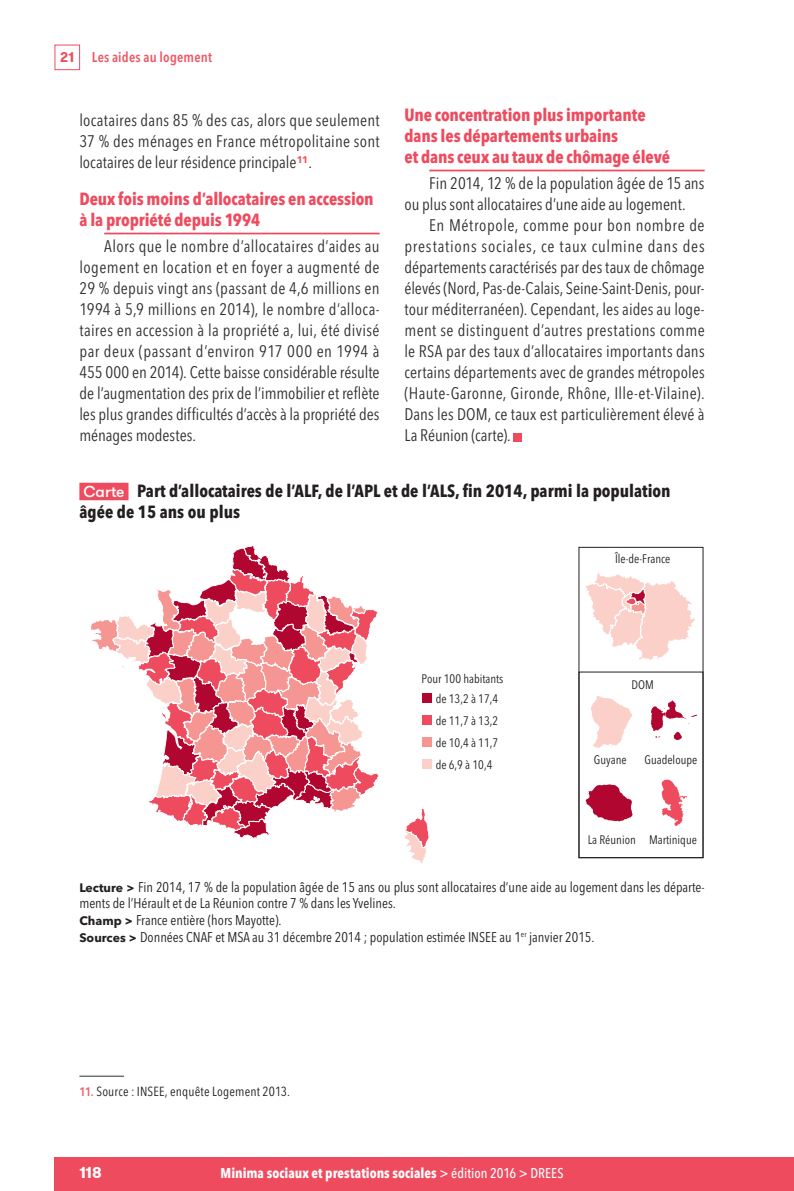
<style>
.page{position:relative;width:794px;height:1191px;background:#fff}
.page>*{position:absolute;margin:0;border:0;box-sizing:border-box;transform-origin:0 0}
.Titre2{font:700 condensed 17.5px/21px "Avenir Next LT Pro";letter-spacing:-.005em;color:#ef4b5e}
.HT_titre{font:700 condensed 17.5px/21px "Avenir Next LT Pro";color:#231f20}
.Texte{font:condensed 16.62px/21px "Avenir Next LT Pro";color:#312f30;text-align:justify}
.t1{font:700 15.75px "GT Walsheim";color:#fff}
.HT_notes_champ_lectu{font:condensed 14px/16.8px "Avenir Next LT Pro";color:#231f20}
.t2{font:700 condensed 14px "Avenir Next LT Pro";letter-spacing:.005em;color:#fff}
.t3{font:600 condensed 14px "Avenir Next LT Pro";letter-spacing:.015em;color:#f05663}
.t4{font:700 14px "GT Walsheim Pro Trial";color:#ef4b5e}
.t5{font:condensed 13.12px "Avenir Next LT Pro";letter-spacing:.015em;color:#231f20}
.t6{font:condensed 12.25px "Avenir Next LT Pro";color:#231f20}
.t7{font:500 condensed 12.25px "Avenir Next LT Pro";color:#00010a}
.s1{font-family:"GT Walsheim";font-weight:500;font-stretch:normal;font-size:15.75px;color:#fff}
.s2{font-weight:700;font-stretch:normal;font-size:12.25px}
.s3{font-weight:600;font-size:12.25px;color:#f06069}
.s4{font-weight:500}
</style>
<div class="page">
<div style="left:55px;top:45px;width:25px;height:25px;border:1px solid #ef4b5e"></div>
<div style="left:55px;top:1157px;width:739px;height:34px;background:#ef4b5e"></div>
<hr style="left:104px;top:233px;width:275px;height:1px;background:#ef4b5e">
<hr style="left:429px;top:170px;width:275px;height:1px;background:#ef4b5e">
<div style="left:513px;top:433px;width:9px;height:8px;background:#ef4b5e"></div>
<div style="left:79px;top:483px;width:49px;height:17px;background:#ef4b5e"></div>
<div style="left:422px;top:737px;width:10px;height:10px;background:#f59692"></div>
<div style="left:422px;top:715px;width:10px;height:10px;background:#ef4b5e"></div>
<div style="left:422px;top:759px;width:10px;height:10px;background:#fbd0c9"></div>
<div style="left:422px;top:693px;width:10px;height:10px;background:#b00630"></div>
<svg style="left:91px;top:545px;width:288px;height:294px"></svg>
<svg style="left:405px;top:809px;width:24px;height:54px"></svg>
<svg style="left:586px;top:572px;width:109px;height:88px"></svg>
<svg style="left:591px;top:696px;width:41px;height:52px"></svg>
<svg style="left:585px;top:784px;width:47px;height:37px"></svg>
<svg style="left:661px;top:779px;width:26px;height:47px"></svg>
<svg style="left:651px;top:700px;width:46px;height:40px"></svg>
<hr style="left:79px;top:1075px;width:45px;height:1px;background:#312f30">
<p class="t4" style="left:60px;top:51px;width:15px">21</p>
<p class="t3" style="left:92px;top:49px;width:122px">Les aides au logement</p>
<p class="Titre2" style="left:404px;top:104px;width:267px">Une concentration plus importante dans les départements urbains<br>et dans ceux au taux de chômage élevé</p>
<p class="Texte" style="left:404px;top:173px;width:301px;text-indent:25px">Fin 2014, 12 % de la population âgée de 15 ans ou plus sont allocataires d’une aide au logement.</p>
<p class="Texte" style="left:404px;top:215px;width:302px;text-indent:25px">En Métropole, comme pour bon nombre de prestations sociales, ce taux culmine dans des départements caractérisés par des taux de chômage élevés (Nord, Pas-de-Calais, Seine-Saint-Denis, pour&shy;tour méditerranéen). Cependant, les aides au loge&shy;ment se distinguent d’autres prestations comme le RSA par des taux d’allocataires importants dans certains départements avec de grandes métropoles (Haute-Garonne, Gironde, Rhône, Ille-et-Vilaine).<br>Dans les DOM, ce taux est particulièrement élevé à La Réunion (carte).</p>
<p class="HT_titre" style="left:79px;top:480px;width:593px"><span class="s1">Carte</span> Part d’allocataires de l’ALF, de l’APL et de l’ALS, fin 2014, parmi la population âgée de 15 ans ou plus</p>
<p class="Texte" style="left:79px;top:110px;width:302px">locataires dans 85 % des cas, alors que seulement 37 % des ménages en France métropolitaine sont locataires de leur résidence principale<sup>11</sup>.</p>
<p class="Titre2" style="left:79px;top:188px;width:296px">Deux fois moins d’allocataires en accession à la propriété depuis 1994</p>
<p class="Texte" style="left:79px;top:236px;width:302px;text-indent:25px">Alors que le nombre d’allocataires d’aides au logement en location et en foyer a augmenté de 29 % depuis vingt ans (passant de 4,6 millions en 1994 à 5,9 millions en 2014), le nombre d’alloca&shy;taires en accession à la propriété a, lui, été divisé par deux (passant d’environ 917 000 en 1994 à 455 000 en 2014). Cette baisse considérable résulte de l’augmentation des prix de l’immobilier et reflète les plus grandes difficultés d’accès à la propriété des ménages modestes.</p>
<p class="t7" style="left:110px;top:374px;width:23px">En %</p>
<p class="t6" style="left:421px;top:671px;width:84px">Pour 100 habitants</p>
<p class="t6" style="left:436px;top:692px;width:64px">de 13,2 à 17,4</p>
<p class="t6" style="left:436px;top:713px;width:64px">de 11,7 à 13,2</p>
<p class="t6" style="left:436px;top:757px;width:58px">de 6,9 à 10,4</p>
<p class="t6" style="left:436px;top:735px;width:64px">de 10,4 à 11,7</p>
<p class="t6" style="left:615px;top:552px;width:57px">Île-de-France</p>
<p class="t6" style="left:631px;top:678px;width:24px">DOM</p>
<p class="t6" style="left:594px;top:752px;width:34px">Guyane</p>
<p class="t6" style="left:644px;top:752px;width:54px">Guadeloupe</p>
<p class="t6" style="left:588px;top:832px;width:111px">La Réunion Martinique</p>
<p class="HT_notes_champ_lectu" style="left:79px;top:878px;width:627px"><span class="s2">Lecture &gt;</span> Fin 2014, 17 % de la population âgée de 15 ans ou plus sont allocataires d’une aide au logement dans les départe&shy;ments de l’Hérault et de La Réunion contre 7 % dans les Yvelines.</p>
<p class="HT_notes_champ_lectu" style="left:79px;top:911px;width:204px"><span class="s2">Champ &gt;</span> France entière (hors Mayotte).</p>
<p class="HT_notes_champ_lectu" style="left:79px;top:928px;width:517px"><span class="s2">Sources &gt;</span> Données CNAF et MSA au 31 décembre 2014 ; population estimée INSEE au 1<sup>er</sup> janvier 2015.</p>
<p class="t5" style="left:79px;top:1084px;width:212px"><span class="s3">11.</span> Source : INSEE, enquête Logement 2013.</p>
<p class="t1" style="left:79px;top:1162px;width:24px">118</p>
<p class="t2" style="left:220px;top:1165px;width:344px">Minima sociaux et prestations sociales <span class="s4">&gt; édition 2016 &gt; DREES</span></p>
</div>
